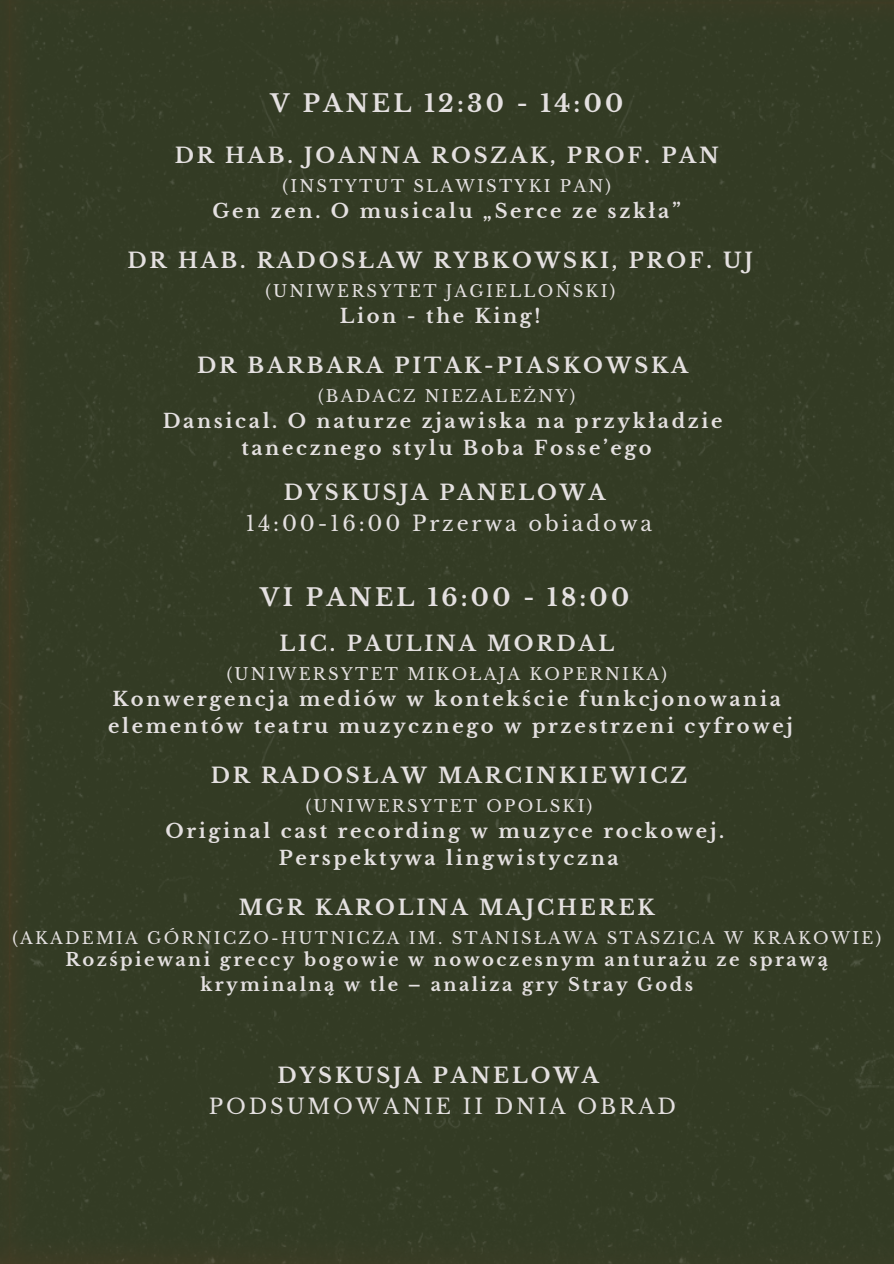
<style>
.page{position:relative;width:894px;height:1264px;background:#fff}
.page>*{position:absolute;margin:0;border:0;box-sizing:border-box;transform-origin:0 0}
.t1{font:700 24px "Libre Baskerville";letter-spacing:.135em;color:#e4e0e0}
.t2{font:700 21px "Libre Baskerville";letter-spacing:.135em;color:#e4e0e0}
.t3{font:21px "Libre Baskerville";letter-spacing:.135em;color:#e4e0e0}
.t4{font:700 19.5px/27px "Libre Baskerville";letter-spacing:.135em;color:#e4e0e0;text-align:center}
.t5{font:700 18px/24.8px "Libre Baskerville";letter-spacing:.135em;color:#e4e0e0;text-align:center}
.t6{font:16.5px "Libre Baskerville";letter-spacing:.135em;color:#e4e0e0}
</style>
<div class="page">
<div style="left:0;top:0;width:893px;height:1263px;background:#333b24"></div>
<p class="t1" style="left:270px;top:88px;width:354px">V PANEL 12:30 - 14:00</p>
<h1 class="t2" style="left:175px;top:142px;width:545px">DR HAB. JOANNA ROSZAK, PROF. PAN</h1>
<h2 class="t6" style="left:282px;top:176px;width:330px">(INSTYTUT SLAWISTYKI PAN)</h2>
<h2 class="t4" style="left:212px;top:197px;width:469px">Gen zen. O musicalu „Serce ze szkła”</h2>
<h4 class="t2" style="left:127px;top:247px;width:627px">DR HAB. RADOSŁAW RYBKOWSKI, PROF. UJ</h4>
<h2 class="t6" style="left:265px;top:281px;width:351px">(UNIWERSYTET JAGIELLOŃSKI)</h2>
<h2 class="t4" style="left:340px;top:302px;width:202px">Lion - the King!</h2>
<h4 class="t2" style="left:197px;top:352px;width:492px">DR BARBARA PITAK-PIASKOWSKA</h4>
<h2 class="t6" style="left:318px;top:385px;width:258px">(BADACZ NIEZALEŻNY)</h2>
<h2 class="t4" style="left:163px;top:407px;width:561px">Dansical. O naturze zjawiska na przykładzie tanecznego stylu Boba Fosse’ego</h2>
<h5 class="t2" style="left:284px;top:479px;width:323px">DYSKUSJA PANELOWA</h5>
<h2 class="t3" style="left:246px;top:510px;width:407px">14:00-16:00 Przerwa obiadowa</h2>
<h4 class="t1" style="left:260px;top:583px;width:370px">VI PANEL 16:00 - 18:00</h4>
<h1 class="t2" style="left:279px;top:630px;width:336px">LIC. PAULINA MORDAL</h1>
<h2 class="t6" style="left:227px;top:664px;width:441px">(UNIWERSYTET MIKOŁAJA KOPERNIKA)</h2>
<h2 class="t4" style="left:108px;top:685px;width:686px;text-align:left">Konwergencja mediów w kontekście funkcjonowania elementów teatru muzycznego w przestrzeni cyfrowej</h2>
<h4 class="t2" style="left:211px;top:762px;width:478px">DR RADOSŁAW MARCINKIEWICZ</h4>
<h2 class="t6" style="left:306px;top:796px;width:288px">(UNIWERSYTET OPOLSKI)</h2>
<h2 class="t4" style="left:165px;top:817px;width:560px">Original cast recording w muzyce rockowej.<br>Perspektywa lingwistyczna</h2>
<h4 class="t2" style="left:239px;top:894px;width:417px">MGR KAROLINA MAJCHEREK</h4>
<h2 class="t6" style="left:12px;top:927px;width:870px">(AKADEMIA GÓRNICZO-HUTNICZA IM. STANISŁAWA STASZICA W KRAKOWIE)</h2>
<p class="t5" style="left:65px;top:947px;width:763px">Rozśpiewani greccy bogowie w nowoczesnym anturażu ze sprawą kryminalną w tle – analiza gry Stray Gods</p>
<p class="t2" style="left:277px;top:1062px;width:323px">DYSKUSJA PANELOWA</p>
<h2 class="t3" style="left:209px;top:1093px;width:468px">PODSUMOWANIE II DNIA OBRAD</h2>
</div>
